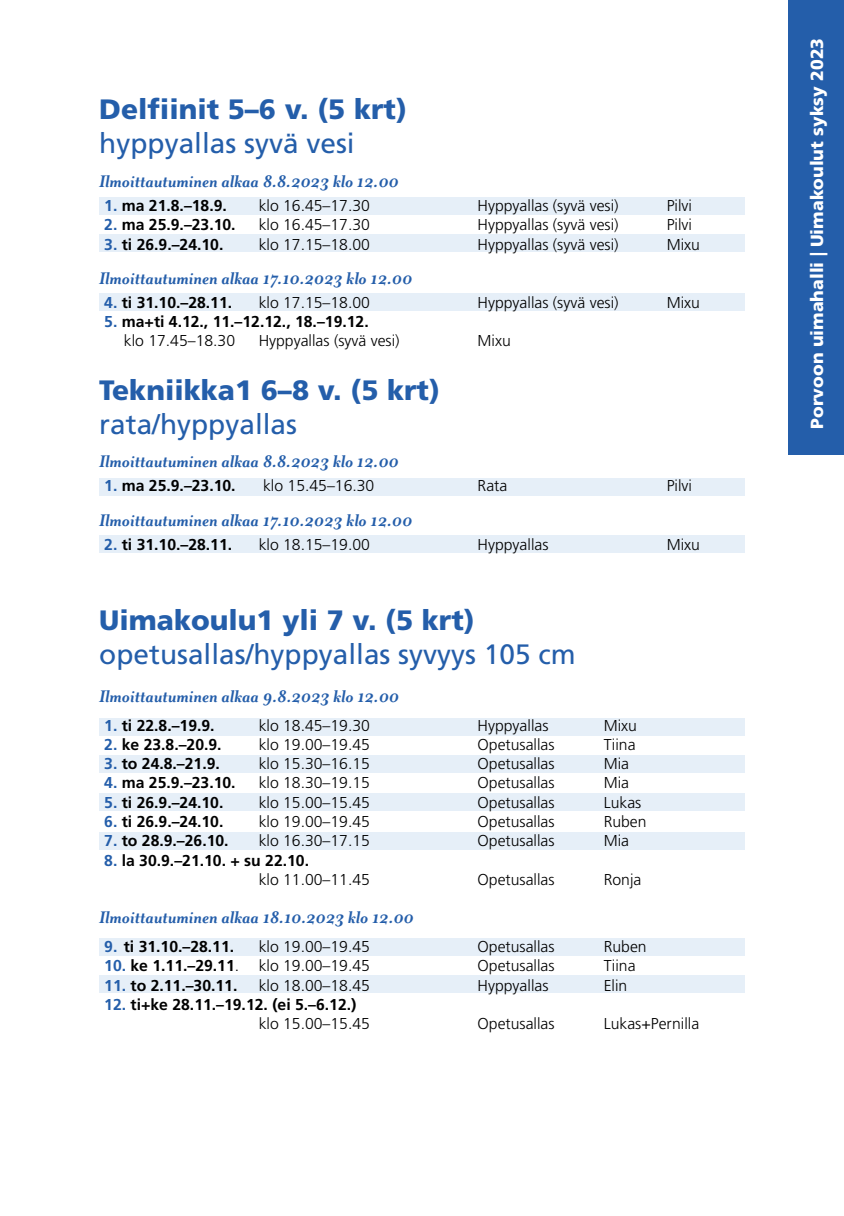
<style>
.page{position:relative;width:844px;height:1216px;background:#fff}
.page>*{position:absolute;margin:0;border:0;box-sizing:border-box;transform-origin:0 0}
.t1{font:900 28px/33.6px "Frutiger LT Std";color:#245eaa}
.t2{font:28px/33.6px "Frutiger LT Std";color:#245eaa}
.P_yläotsikko{font:italic 700 19.25px "Mrs Eaves OT";color:#245eaa}
.t3{font:900 17.5px "Frutiger LT Std";color:#fff}
.P_leipis{font:300 15.75px "Frutiger LT Std";color:#000}
.P_leipis-2{font:700 15.75px "Frutiger LT Std";color:#000}
.s1{font-weight:400}
.s2{color:#245eaa}
.s3{font-weight:900}
.s4{font-weight:700;color:#245eaa}
.s5{font-weight:700}
</style>
<div class="page">
<div style="left:99px;top:718px;width:645px;height:17px;background:#e6eff8"></div>
<div style="left:99px;top:938px;width:645px;height:17px;background:#e6eff8"></div>
<div style="left:99px;top:755px;width:645px;height:17px;background:#e6eff8"></div>
<div style="left:99px;top:975px;width:645px;height:17px;background:#e6eff8"></div>
<div style="left:99px;top:793px;width:645px;height:18px;background:#e6eff8"></div>
<div style="left:99px;top:832px;width:645px;height:17px;background:#e6eff8"></div>
<div style="left:99px;top:197px;width:645px;height:17px;background:#e6eff8"></div>
<div style="left:99px;top:478px;width:645px;height:18px;background:#e6eff8"></div>
<div style="left:99px;top:294px;width:645px;height:17px;background:#e6eff8"></div>
<div style="left:99px;top:234px;width:645px;height:17px;background:#e6eff8"></div>
<div style="left:99px;top:535px;width:645px;height:18px;background:#e6eff8"></div>
<div style="left:788px;top:0;width:55px;height:454px;background:#245eaa"></div>
<h2 class="t1" style="left:99px;top:92px;width:309px">Delfiinit 5–6 v. (5 krt) <span class="s1">hyppyallas syvä vesi</span></h2>
<p class="P_yläotsikko" style="left:99px;top:170px;width:301px">Ilmoittautuminen alkaa 8.8.2023 klo 12.00</p>
<p class="P_leipis-2" style="left:104px;top:196px;width:124px"><span class="s2">1.</span> ma 21.8.–18.9.</p>
<p class="P_leipis" style="left:258px;top:197px;width:113px">klo 16.45–17.30</p>
<p class="P_leipis" style="left:477px;top:197px;width:142px">Hyppyallas (syvä vesi)</p>
<p class="P_leipis" style="left:666px;top:197px;width:27px">Pilvi</p>
<p class="P_leipis-2" style="left:104px;top:215px;width:133px"><span class="s2">2.</span> ma 25.9.–23.10.</p>
<p class="P_leipis" style="left:258px;top:216px;width:113px">klo 16.45–17.30</p>
<p class="P_leipis" style="left:477px;top:216px;width:142px">Hyppyallas (syvä vesi)</p>
<p class="P_leipis" style="left:666px;top:216px;width:27px">Pilvi</p>
<p class="P_leipis-2" style="left:104px;top:235px;width:121px"><span class="s2">3.</span> ti 26.9.–24.10.</p>
<p class="P_leipis" style="left:258px;top:235px;width:113px">klo 17.15–18.00</p>
<p class="P_leipis" style="left:477px;top:235px;width:142px">Hyppyallas (syvä vesi)</p>
<p class="P_leipis" style="left:666px;top:235px;width:35px">Mixu</p>
<p class="P_yläotsikko" style="left:99px;top:267px;width:314px">Ilmoittautuminen alkaa 17.10.2023 klo 12.00</p>
<p class="P_leipis-2" style="left:104px;top:293px;width:129px"><span class="s2">4.</span> ti 31.10.–28.11.</p>
<p class="P_leipis" style="left:258px;top:293px;width:113px">klo 17.15–18.00</p>
<p class="P_leipis" style="left:477px;top:293px;width:142px">Hyppyallas (syvä vesi)</p>
<p class="P_leipis" style="left:666px;top:293px;width:35px">Mixu</p>
<p class="P_leipis-2" style="left:104px;top:312px;width:266px"><span class="s2">5.</span> ma+ti 4.12., 11.–12.12., 18.–19.12.</p>
<p class="P_leipis" style="left:124px;top:332px;width:113px">klo 17.45–18.30</p>
<p class="P_leipis" style="left:258px;top:332px;width:142px">Hyppyallas (syvä vesi)</p>
<p class="P_leipis" style="left:477px;top:332px;width:35px">Mixu</p>
<h2 class="t1" style="left:99px;top:373px;width:342px">Tekniikka1 6–8 v. (5 krt) <span class="s1">rata/hyppyallas</span></h2>
<p class="P_yläotsikko" style="left:99px;top:451px;width:301px">Ilmoittautuminen alkaa 8.8.2023 klo 12.00</p>
<p class="P_leipis-2" style="left:104px;top:476px;width:133px"><span class="s2">1.</span> ma 25.9.–23.10.</p>
<p class="P_leipis" style="left:263px;top:477px;width:113px">klo 15.45–16.30</p>
<p class="P_leipis" style="left:477px;top:477px;width:31px">Rata</p>
<p class="P_leipis" style="left:666px;top:477px;width:27px">Pilvi</p>
<p class="P_yläotsikko" style="left:99px;top:509px;width:314px">Ilmoittautuminen alkaa 17.10.2023 klo 12.00</p>
<p class="P_leipis-2" style="left:104px;top:535px;width:129px"><span class="s2">2.</span> ti 31.10.–28.11.</p>
<p class="P_leipis" style="left:258px;top:535px;width:113px">klo 18.15–19.00</p>
<p class="P_leipis" style="left:477px;top:535px;width:72px">Hyppyallas</p>
<p class="P_leipis" style="left:666px;top:535px;width:35px">Mixu</p>
<h2 class="t2" style="left:99px;top:603px;width:478px"><span class="s3">Uimakoulu1 yli 7 v. (5 krt) </span>opetusallas/hyppyallas syvyys 105 cm</h2>
<p class="P_yläotsikko" style="left:99px;top:685px;width:301px">Ilmoittautuminen alkaa 9.8.2023 klo 12.00</p>
<h2 class="P_leipis-2" style="left:104px;top:716px;width:112px"><span class="s2">1.</span> ti 22.8.–19.9.</h2>
<h2 class="P_leipis" style="left:258px;top:716px;width:113px">klo 18.45–19.30</h2>
<h2 class="P_leipis" style="left:477px;top:716px;width:72px">Hyppyallas</h2>
<h2 class="P_leipis" style="left:603px;top:716px;width:35px">Mixu</h2>
<p class="P_leipis-2" style="left:104px;top:735px;width:119px"><span class="s2">2.</span> ke 23.8.–20.9.</p>
<p class="P_leipis" style="left:258px;top:735px;width:113px">klo 19.00–19.45</p>
<p class="P_leipis" style="left:477px;top:735px;width:79px">Opetusallas</p>
<p class="P_leipis" style="left:603px;top:735px;width:33px">Tiina</p>
<p class="P_leipis-2" style="left:104px;top:754px;width:117px"><span class="s2">3.</span> to 24.8.–21.9.</p>
<p class="P_leipis" style="left:258px;top:754px;width:113px">klo 15.30–16.15</p>
<p class="P_leipis" style="left:477px;top:754px;width:79px">Opetusallas</p>
<p class="P_leipis" style="left:603px;top:754px;width:27px">Mia</p>
<p class="P_leipis-2" style="left:104px;top:773px;width:133px"><span class="s2">4.</span> ma 25.9.–23.10.</p>
<p class="P_leipis" style="left:258px;top:774px;width:113px">klo 18.30–19.15</p>
<p class="P_leipis" style="left:477px;top:774px;width:79px">Opetusallas</p>
<p class="P_leipis" style="left:603px;top:774px;width:27px">Mia</p>
<p class="P_leipis-2" style="left:104px;top:793px;width:121px"><span class="s2">5.</span> ti 26.9.–24.10.</p>
<p class="P_leipis" style="left:258px;top:793px;width:113px">klo 15.00–15.45</p>
<p class="P_leipis" style="left:477px;top:793px;width:79px">Opetusallas</p>
<p class="P_leipis" style="left:603px;top:793px;width:39px">Lukas</p>
<p class="P_leipis-2" style="left:104px;top:812px;width:121px"><span class="s2">6.</span> ti 26.9.–24.10.</p>
<p class="P_leipis" style="left:258px;top:812px;width:113px">klo 19.00–19.45</p>
<p class="P_leipis" style="left:477px;top:812px;width:79px">Opetusallas</p>
<p class="P_leipis" style="left:603px;top:812px;width:44px">Ruben</p>
<p class="P_leipis-2" style="left:104px;top:831px;width:126px"><span class="s2">7.</span> to 28.9.–26.10.</p>
<p class="P_leipis" style="left:258px;top:831px;width:113px">klo 16.30–17.15</p>
<p class="P_leipis" style="left:477px;top:831px;width:79px">Opetusallas</p>
<p class="P_leipis" style="left:603px;top:831px;width:27px">Mia</p>
<p class="P_leipis-2" style="left:104px;top:850px;width:206px"><span class="s2">8.</span> la 30.9.–21.10. + su 22.10.</p>
<p class="P_leipis" style="left:258px;top:870px;width:113px">klo 11.00–11.45</p>
<p class="P_leipis" style="left:477px;top:870px;width:79px">Opetusallas</p>
<p class="P_leipis" style="left:603px;top:870px;width:39px">Ronja</p>
<p class="P_yläotsikko" style="left:99px;top:906px;width:316px">Ilmoittautuminen alkaa 18.10.2023 klo 12.00</p>
<h2 class="P_leipis-2" style="left:104px;top:937px;width:131px"><span class="s2">9.</span> ti 31.10.–28.11.</h2>
<h2 class="P_leipis" style="left:258px;top:937px;width:113px">klo 19.00–19.45</h2>
<h2 class="P_leipis" style="left:477px;top:937px;width:79px">Opetusallas</h2>
<h2 class="P_leipis" style="left:603px;top:937px;width:44px">Ruben</h2>
<p class="P_leipis" style="left:104px;top:956px;width:267px"><span class="s4">10.</span> <span class="s5">ke 1.11.–29.11</span>. klo 19.00–19.45</p>
<p class="P_leipis" style="left:477px;top:956px;width:79px">Opetusallas</p>
<p class="P_leipis" style="left:603px;top:956px;width:33px">Tiina</p>
<p class="P_leipis-2" style="left:104px;top:975px;width:135px"><span class="s2">11.</span> to 2.11.–30.11.</p>
<p class="P_leipis" style="left:258px;top:976px;width:113px">klo 18.00–18.45</p>
<p class="P_leipis" style="left:477px;top:976px;width:72px">Hyppyallas</p>
<p class="P_leipis" style="left:603px;top:976px;width:25px">Elin</p>
<p class="P_leipis-2" style="left:104px;top:994px;width:253px"><span class="s2">12.</span> ti+ke 28.11.–19.12. (ei 5.–6.12.)</p>
<p class="P_leipis" style="left:258px;top:1014px;width:113px">klo 15.00–15.45</p>
<p class="P_leipis" style="left:477px;top:1014px;width:79px">Opetusallas</p>
<p class="P_leipis" style="left:603px;top:1014px;width:97px">Lukas+Pernilla</p>
<p class="t3" style="left:806px;top:428px;width:392px;rotate:-90deg">Porvoon uimahalli | Uimakoulut syksy 2023</p>
</div>
